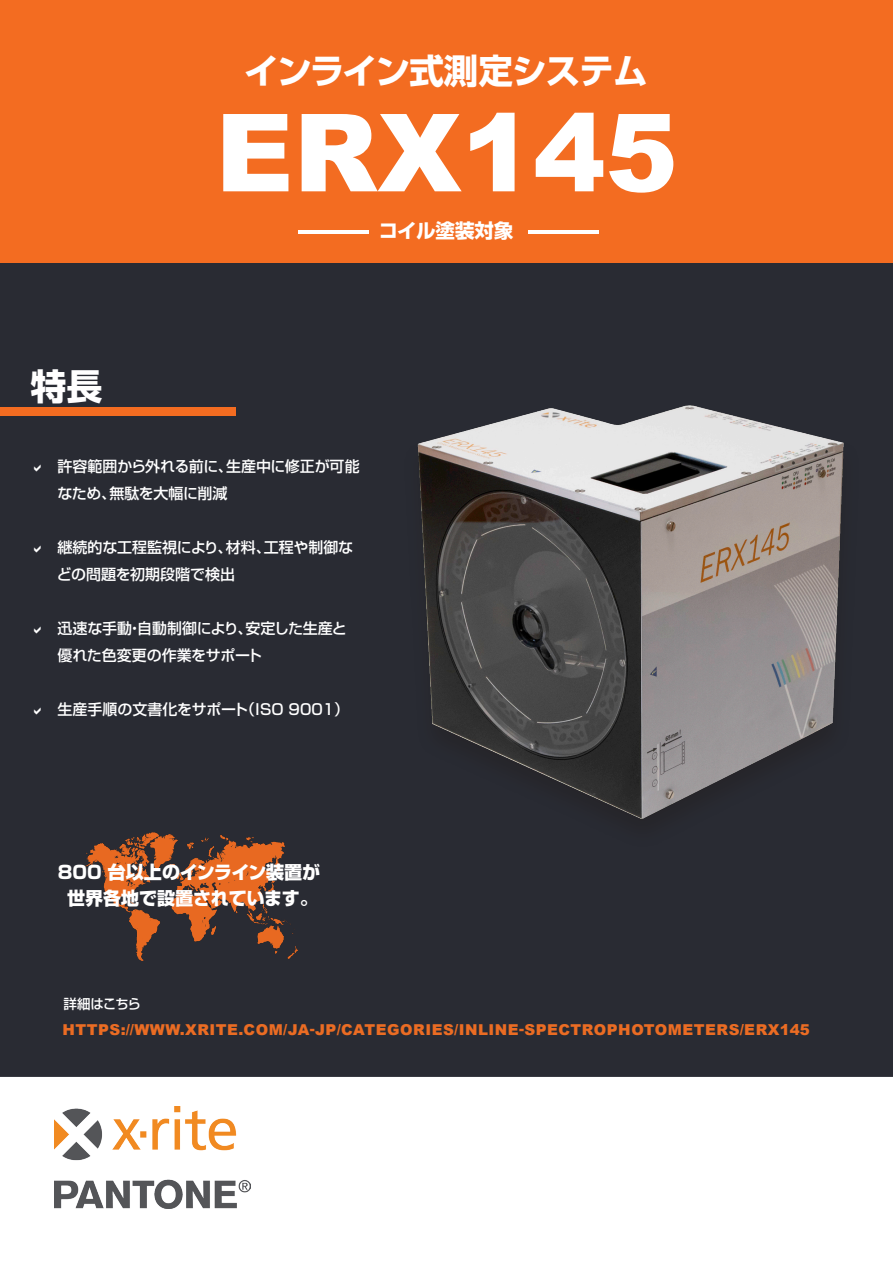
<style>
.page{position:relative;width:893px;height:1263px;background:#fff}
.page>*{position:absolute;margin:0;border:0;box-sizing:border-box;transform-origin:0 0}
.t1{font:900 108px "Arial";color:#fff}
.t2{font:700 36px "Shin Go Pro";color:#fff}
.t3{font:700 34.5px "Shin Go Pro";letter-spacing:-.025em;color:#fff}
.t4{font:700 19.5px "Shin Go Pro";color:#fff}
.heading{font:800 18px "Shin Go Pro";color:#fff}
.t5{font:500 15px/27px "Shin Go Pro";letter-spacing:-.005em;color:#fff}
.heading-2{font:900 15px "Arial";letter-spacing:.035em;color:#eb6c23}
.heading-3{font:500 13.5px "Shin Go Pro";letter-spacing:-.065em;color:#fff}
</style>
<div class="page">
<div style="left:0;top:0;width:893px;height:1194px;background:#292b33"></div>
<div style="left:1px;top:1078px;width:891px;height:184px;background:#fff"></div>
<div style="left:0;top:1077px;width:893px;height:186px;border:2px solid #fff"></div>
<div style="left:0;top:0;width:893px;height:262px;background:#f36c21"></div>
<div style="left:0;top:407px;width:236px;height:9px;background:#f36c21"></div>
<hr style="left:298px;top:230px;width:71px;height:3px;background:#fff">
<hr style="left:528px;top:230px;width:70px;height:3px;background:#fff">
<img style="left:54px;top:1107px;width:196px;height:102px">
<img style="left:417px;top:405px;width:427px;height:414px">
<img style="left:80px;top:832px;width:218px;height:128px">
<p class="t2" style="left:31px;top:357px;width:74px">特長</p>
<p class="t3" style="left:244px;top:43px;width:405px">インライン式測定システム</p>
<p class="t1" style="left:215px;top:74px;width:464px">ERX145</p>
<p class="t4" style="left:379px;top:215px;width:136px">コイル塗装対象</p>
<p class="t5" style="left:57px;top:451px;width:304px">許容範囲から外れる前に、生産中に修正が可能なため、無駄を大幅に削減</p>
<p class="t5" style="left:57px;top:532px;width:298px">継続的な工程監視により、材料、工程や制御などの問題を初期段階で検出</p>
<p class="t5" style="left:58px;top:613px;width:291px">迅速な手動・自動制御により、安定した生産と優れた色変更の作業をサポート</p>
<p class="t5" style="left:58px;top:694px;width:293px">生産手順の文書化をサポート（ISO 9001）</p>
<p class="heading" style="left:58px;top:858px;width:264px">800 台以上のインライン装置が</p>
<p class="heading" style="left:67px;top:884px;width:252px">世界各地で設置されています。</p>
<p class="heading-3" style="left:64px;top:992px;width:79px">詳細はこちら</p>
<p class="heading-2" style="left:63px;top:1019px;width:749px">HTTPS://WWW.XRITE.COM/JA-JP/CATEGORIES/INLINE-SPECTROPHOTOMETERS/ERX145</p>
</div>
